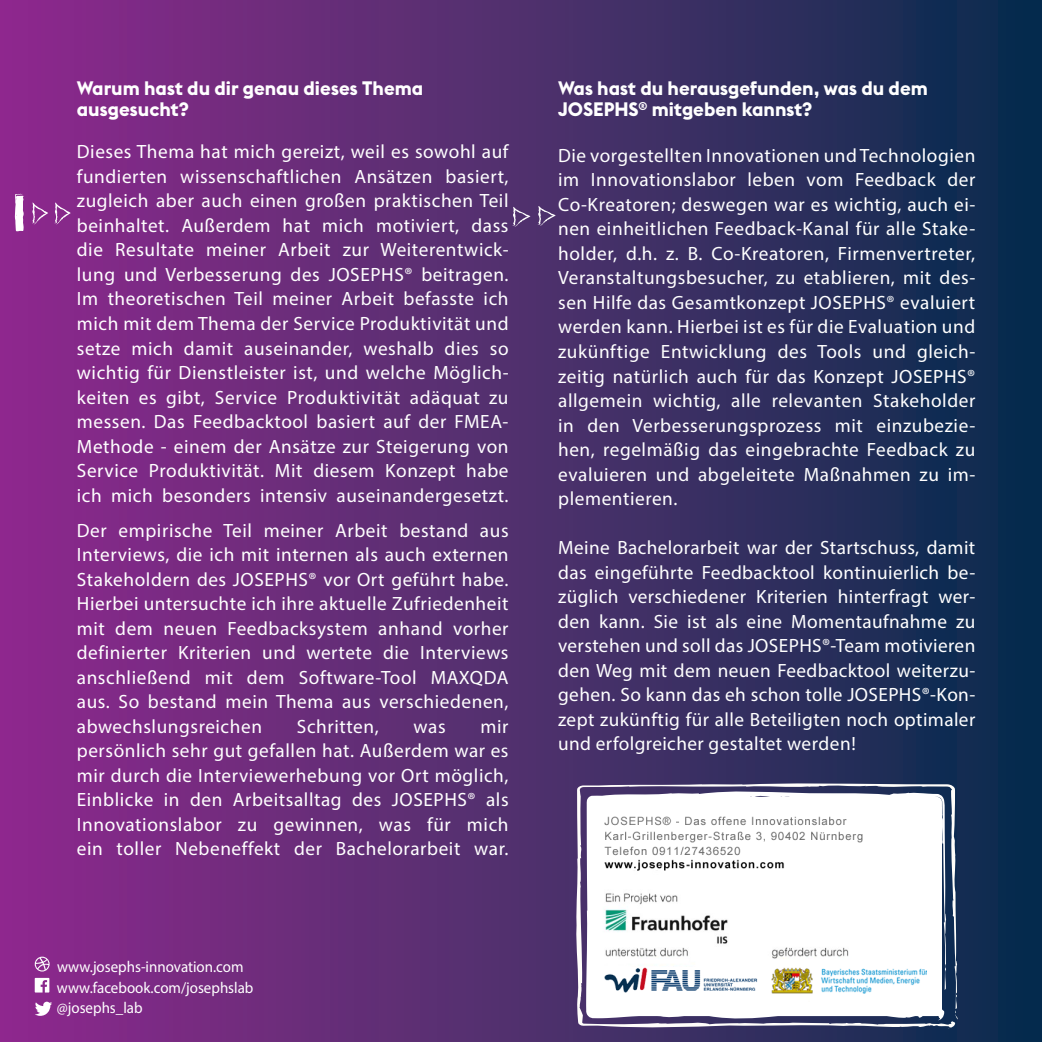
<style>
.page{position:relative;width:1042px;height:1042px;background:#fff}
.page>*{position:absolute;margin:0;border:0;box-sizing:border-box;transform-origin:0 0}
.Euclid_Bold{font:19.25px/24.5px "Myriad Pro";letter-spacing:.03em;color:#fff;text-align:justify}
.Euclid_light{font:19.25px/24.5px "Myriad Pro";letter-spacing:.025em;color:#fff;text-align:justify}
.Euclid_Bold-2{font:700 19.25px/21px "Euclid Flex";color:#fff}
.Frutiger_LT_Com_Ligh{font:15.75px/21px "Myriad Pro";color:#fff;scale:.95 1}
</style>
<div class="page">
<div style="left:0;top:0;width:1042px;height:1042px;background:linear-gradient(to right,#912b8d,#0a2f4d)"></div>
<svg style="left:575px;top:782px;width:382px;height:246px"></svg>
<svg style="left:586px;top:790px;width:360px;height:230px"></svg>
<img style="left:593px;top:808px;width:348px;height:203px">
<svg style="left:15px;top:193px;width:9px;height:39px"></svg>
<svg style="left:32px;top:202px;width:16px;height:24px"></svg>
<svg style="left:54px;top:202px;width:17px;height:24px"></svg>
<svg style="left:512px;top:206px;width:44px;height:21px"></svg>
<svg style="left:35px;top:956px;width:15px;height:15px"></svg>
<svg style="left:35px;top:978px;width:14px;height:14px"></svg>
<svg style="left:35px;top:1001px;width:17px;height:15px"></svg>
<p class="Euclid_Bold-2" style="left:77px;top:78px;width:348px">Warum hast du dir genau dieses Thema ausgesucht?</p>
<p class="Euclid_Bold" style="left:77px;top:139px;width:433px">Dieses Thema hat mich gereizt, weil es sowohl auf fundierten wissenschaftlichen Ansätzen basiert, zugleich aber auch einen großen praktischen Teil beinhaltet. Außerdem hat mich motiviert, dass die Resultate meiner Arbeit zur Weiterentwick&shy;lung und Verbesserung des JOSEPHS® beitragen.</p>
<p class="Euclid_Bold" style="left:77px;top:286px;width:433px">Im theoretischen Teil meiner Arbeit befasste ich mich mit dem Thema der Service Produktivität und setze mich damit auseinander, weshalb dies so wichtig für Dienstleister ist, und welche Möglich&shy;keiten es gibt, Service Produktivität adäquat zu messen. Das Feedbacktool basiert auf der FMEA-Methode - einem der Ansätze zur Steigerung von Service Produktivität. Mit diesem Konzept habe ich mich besonders intensiv auseinandergesetzt.</p>
<p class="Euclid_Bold" style="left:77px;top:517px;width:433px">Der empirische Teil meiner Arbeit bestand aus Interviews, die ich mit internen als auch externen Stakeholdern des JOSEPHS® vor Ort geführt habe.<br>Hierbei untersuchte ich ihre aktuelle Zufriedenheit mit dem neuen Feedbacksystem anhand vorher definierter Kriterien und wertete die Interviews anschließend mit dem Software-Tool MAXQDA aus. So bestand mein Thema aus verschiedenen, abwechslungsreichen</p>
<p class="Euclid_Bold" style="left:297px;top:713px;width:83px">Schritten,</p>
<p class="Euclid_Bold" style="left:414px;top:713px;width:34px">was</p>
<p class="Euclid_Bold" style="left:77px;top:713px;width:433px;text-indent:404px">mir persönlich sehr gut gefallen hat. Außerdem war es mir durch die Interviewerhebung vor Ort möglich, Einblicke in den Arbeitsalltag des JOSEPHS® als Innovationslabor zu gewinnen, was für mich ein toller Nebeneffekt der Bachelorarbeit war.</p>
<p class="Frutiger_LT_Com_Ligh" style="left:57px;top:955px;width:208px">www.josephs-innovation.com www.facebook.com/josephslab</p>
<p class="Frutiger_LT_Com_Ligh" style="left:57px;top:997px;width:92px">@josephs_lab</p>
<p class="Euclid_Bold-2" style="left:558px;top:78px;width:371px">Was hast du herausgefunden, was du dem</p>
<p class="Euclid_Bold-2" style="left:558px;top:99px;width:255px">JOSEPHS<sup>®</sup> mitgeben kannst?</p>
<p class="Euclid_light" style="left:558px;top:143px;width:419px">Die vorgestellten Innovationen und Technologien im Innovationslabor leben vom Feedback der Co-Kreatoren; deswegen war es wichtig, auch ei&shy;nen einheitlichen Feedback-Kanal für alle Stake&shy;holder, d.h. z. B. Co-Kreatoren, Firmenvertreter, Veranstaltungsbesucher, zu etablieren, mit des&shy;sen Hilfe das Gesamtkonzept JOSEPHS® evaluiert werden kann. Hierbei ist es für die Evaluation und zukünftige Entwicklung des Tools und gleich&shy;zeitig natürlich auch für das Konzept JOSEPHS® allgemein wichtig, alle relevanten Stakeholder in den Verbesserungsprozess mit einzubezie&shy;hen, regelmäßig das eingebrachte Feedback zu evaluieren und abgeleitete Maßnahmen zu im&shy;plementieren.</p>
<p class="Euclid_light" style="left:558px;top:535px;width:419px">Meine Bachelorarbeit war der Startschuss, damit das eingeführte Feedbacktool kontinuierlich be&shy;züglich verschiedener Kriterien hinterfragt wer&shy;den kann. Sie ist als eine Momentaufnahme zu verstehen und soll das JOSEPHS®-Team motivieren den Weg mit dem neuen Feedbacktool weiterzu&shy;gehen. So kann das eh schon tolle JOSEPHS®-Kon&shy;zept zukünftig für alle Beteiligten noch optimaler und erfolgreicher gestaltet werden!</p>
</div>
